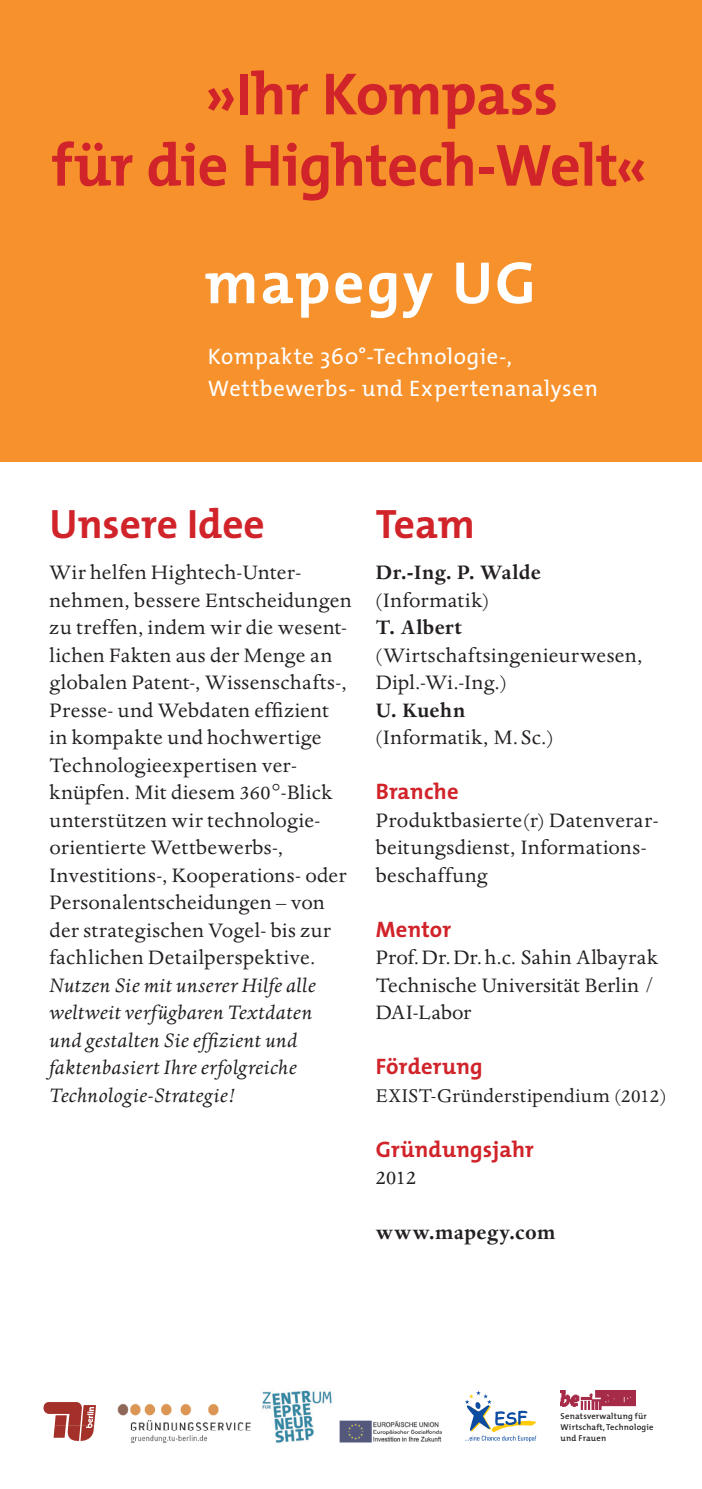
<style>
.page{position:relative;width:702px;height:1489px;background:#fff}
.page>*{position:absolute;margin:0;border:0;box-sizing:border-box;transform-origin:0 0}
.t1{font:700 60px/71.2px "The Mix";letter-spacing:-.015em;color:#d1232a}
.t2{font:700 60px "The Mix";letter-spacing:.04em;color:#fff}
.t3{font:700 41.25px "The Mix";color:#d1232a}
.t4{font:22.5px/27.5px "Dante";letter-spacing:.02em;color:#231f20}
.t5{font:italic 22.5px/27.5px "Dante";letter-spacing:.02em;color:#231f20}
.t6{font:22.5px/32.5px "The Mix";letter-spacing:.025em;color:#fff}
.t7{font:700 22.5px "Dante";letter-spacing:.02em;color:#231f20}
.t8{font:700 22.5px "The Mix";letter-spacing:.01em;color:#d1232a}
.t9{font:21.25px "Dante";letter-spacing:.02em;color:#231f20}
.t10{font:600 8.5px/10.8px "The Mix";letter-spacing:.025em;color:#231f20}
</style>
<div class="page">
<div style="left:0;top:0;width:702px;height:461px;background:#f6912b"></div>
<svg style="left:43px;top:1402px;width:53px;height:39px"></svg>
<img style="left:117px;top:1403px;width:134px;height:40px">
<img style="left:262px;top:1390px;width:70px;height:53px">
<svg style="left:465px;top:1391px;width:71px;height:50px"></svg>
<img style="left:561px;top:1390px;width:74px;height:18px">
<img style="left:340px;top:1420px;width:101px;height:22px">
<h1 class="t1" style="left:52px;top:57px;width:597px;text-indent:153px">»Ihr Kompass für die Hightech-Welt«</h1>
<h1 class="t2" style="left:204px;top:233px;width:333px">mapegy UG</h1>
<p class="t6" style="left:208px;top:339px;width:391px">Kompakte 360°-Technologie-,<br>Wettbewerbs- und Expertenanalysen</p>
<h2 class="t3" style="left:50px;top:489px;width:217px">Unsere Idee</h2>
<p class="t4" style="left:50px;top:559px;width:303px">Wir helfen Hightech-Unter&shy;nehmen, bessere Entscheidungen zu treffen, indem wir die wesent&shy;lichen Fakten aus der Menge an globalen Patent-, Wissenschafts-,<br>Presse- und Webdaten effizient in kompakte und hochwertige<br>Technologieexpertisen ver&shy;knüpfen. Mit diesem 360°-Blick unterstützen wir technologie&shy;orientierte Wettbewerbs-,<br>Investitions-, Kooperations- oder<br>Personalentscheidungen – von der strategischen Vogel- bis zur fachlichen Detailperspektive.</p>
<p class="t5" style="left:50px;top:971px;width:267px">Nutzen Sie mit unserer Hilfe alle weltweit verfügbaren Textdaten und gestalten Sie effizient und faktenbasiert Ihre erfolgreiche<br>Technologie-Strategie!</p>
<h2 class="t3" style="left:376px;top:489px;width:101px">Team</h2>
<p class="t7" style="left:376px;top:560px;width:167px">Dr.-Ing. P. Walde</p>
<p class="t4" style="left:376px;top:587px;width:114px">(Informatik)</p>
<p class="t7" style="left:376px;top:615px;width:88px">T. Albert</p>
<p class="t4" style="left:376px;top:641px;width:268px">(Wirtschaftsingenieurwesen,<br>Dipl.-Wi.-Ing.)</p>
<p class="t7" style="left:376px;top:697px;width:91px">U. Kuehn</p>
<p class="t4" style="left:376px;top:724px;width:179px">(Informatik, M.Sc.)</p>
<p class="t8" style="left:376px;top:772px;width:84px">Branche</p>
<p class="t4" style="left:376px;top:806px;width:284px">Produktbasierte(r) Datenverar&shy;beitungsdienst, Informations&shy;beschaffung</p>
<p class="t8" style="left:376px;top:910px;width:77px">Mentor</p>
<p class="t4" style="left:376px;top:944px;width:283px;text-align:justify">Prof.Dr.Dr.h.c. Sahin Albayrak Technische Universität Berlin / DAI-Labor</p>
<p class="t8" style="left:376px;top:1047px;width:108px">Förderung</p>
<p class="t9" style="left:376px;top:1084px;width:292px">EXIST-Gründerstipendium (2012)</p>
<p class="t8" style="left:376px;top:1130px;width:160px">Gründungsjahr</p>
<p class="t4" style="left:376px;top:1164px;width:42px">2012</p>
<p class="t7" style="left:376px;top:1220px;width:181px">www.mapegy.com</p>
<p class="t10" style="left:560px;top:1410px;width:94px">Senatsverwaltung für<br>Wirtschaft, Technologie und Frauen</p>
</div>
